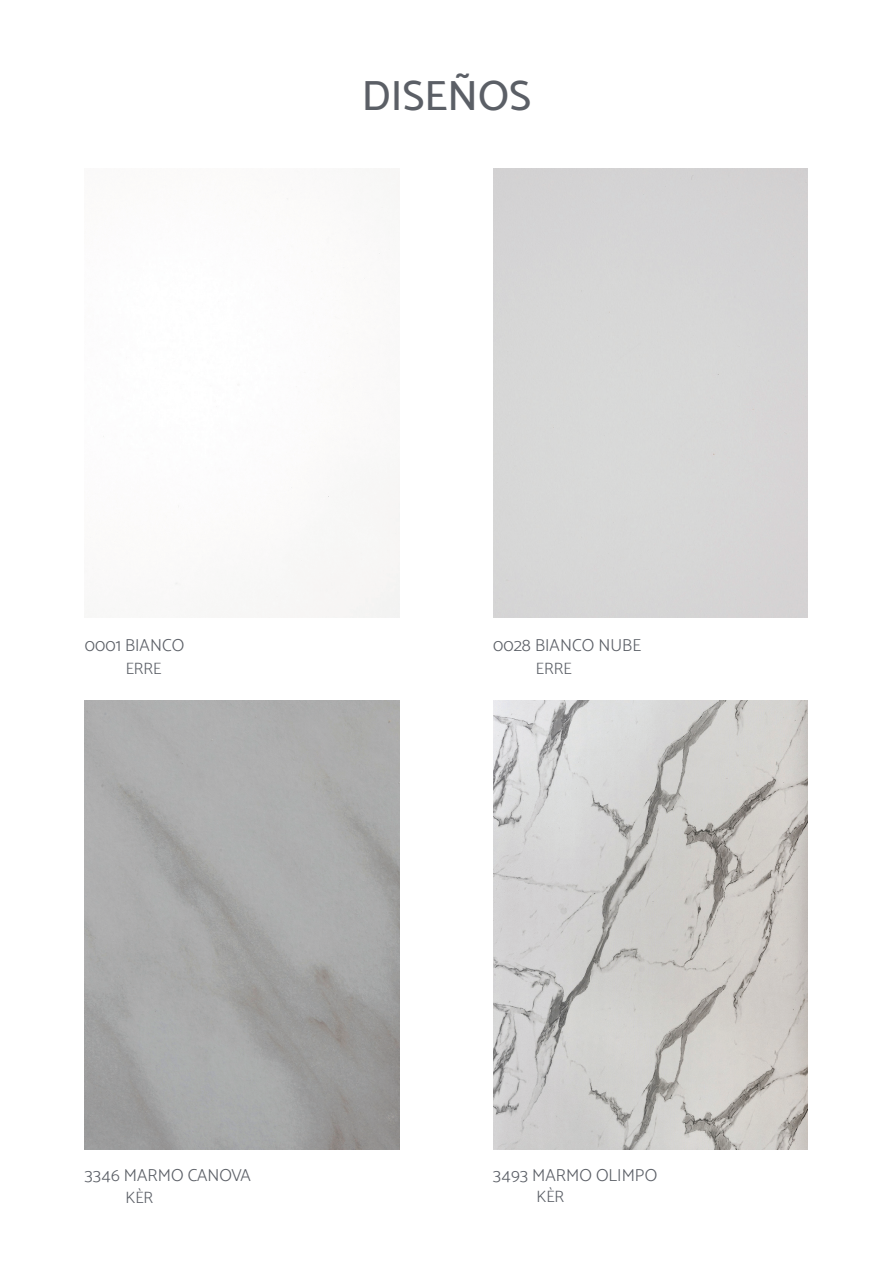
<style>
.page{position:relative;width:893px;height:1263px;background:#fff}
.page>*{position:absolute;margin:0;border:0;box-sizing:border-box;transform-origin:0 0}
.t1{font:500 42.45px "Catamaran";color:#5b5f66}
.t2{font:300 17.4px "Catamaran";letter-spacing:.005em;color:#5b5f66}
.t3{font:300 16.5px "Catamaran";color:#5b5f66}
</style>
<div class="page">
<img style="left:493px;top:700px;width:315px;height:449px">
<h1 class="t1" style="left:362px;top:63px;width:171px">DISEÑOS</h1>
<p class="t2" style="left:85px;top:632px;width:101px">0001 BIANCO</p>
<p class="t3" style="left:126px;top:656px;width:37px">ERRE</p>
<p class="t2" style="left:493px;top:632px;width:149px">0028 BIANCO NUBE</p>
<p class="t3" style="left:536px;top:656px;width:37px">ERRE</p>
<p class="t2" style="left:85px;top:1161px;width:167px">3346 MARMO CANOVA</p>
<p class="t2" style="left:493px;top:1161px;width:165px">3493 MARMO OLIMPO</p>
<p class="t3" style="left:125px;top:1185px;width:29px">KÈR</p>
<p class="t3" style="left:536px;top:1184px;width:29px">KÈR</p>
</div>
